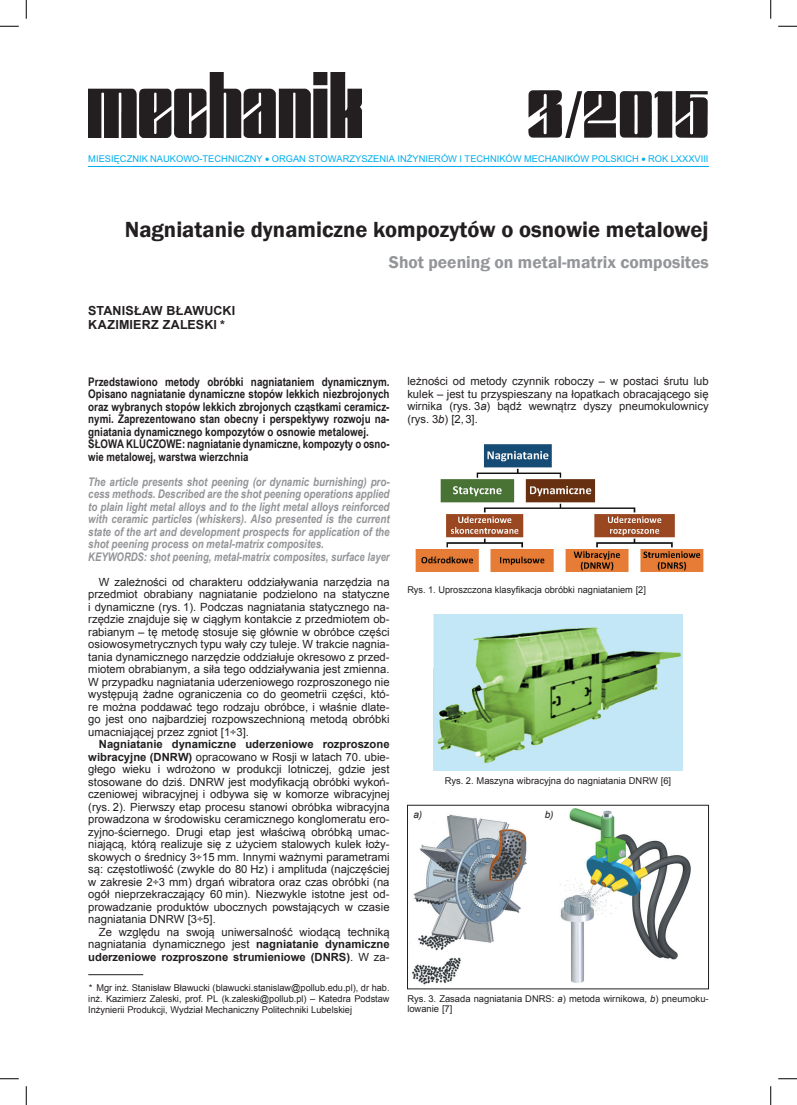
<style>
.page{position:relative;width:797px;height:1105px;background:#fff}
.page>*{position:absolute;margin:0;border:0;box-sizing:border-box;transform-origin:0 0}
.t1{font:600 22.5px "Franklin Gothic";color:#231f20}
.t2{font:600 17.5px "Franklin Gothic";color:#939598}
.t3{font:700 12.5px/13.8px "Arial";letter-spacing:.015em;color:#231f20}
.t4{font:italic 700 11.88px/12.5px "Arial Narrow";color:#939598}
.t5{font:700 11.88px/12.5px "Arial Narrow";color:#231f20}
.t6{font:11.25px/12.5px "Arial";color:#231f20;text-align:justify}
.t7{font:italic 10px "Arial";color:#231f20}
.t8{font:9.38px/10.6px "Arial";color:#231f20;text-align:justify}
.t9{font:9.38px "Arial";color:#00aeef}
.s1{font-weight:700}
.s2{font-style:italic}
</style>
<div class="page">
<hr style="left:88px;top:166px;width:620px;height:1px;background:#00aeef">
<img style="left:88px;top:72px;width:274px;height:66px">
<svg style="left:565px;top:137px;width:141px;height:1px"></svg>
<img style="left:565px;top:91px;width:143px;height:46px">
<img style="left:529px;top:91px;width:32px;height:46px">
<img style="left:415px;top:444px;width:289px;height:128px">
<img style="left:433px;top:614px;width:249px;height:156px">
<img style="left:412px;top:808px;width:279px;height:177px">
<div style="left:407px;top:805px;width:301px;height:184px;border:1px solid #231f20"></div>
<hr style="left:88px;top:974px;width:55px;height:1px;background:#231f20">
<svg style="left:0;top:25px;width:19px;height:2px"></svg>
<svg style="left:778px;top:25px;width:19px;height:2px"></svg>
<svg style="left:0;top:1078px;width:19px;height:1px"></svg>
<svg style="left:778px;top:1078px;width:19px;height:1px"></svg>
<svg style="left:25px;top:0;width:2px;height:19px"></svg>
<svg style="left:25px;top:1086px;width:2px;height:19px"></svg>
<svg style="left:770px;top:0;width:1px;height:19px"></svg>
<svg style="left:770px;top:1086px;width:1px;height:19px"></svg>
<p class="t9" style="left:88px;top:153px;width:621px">MIESIĘCZNIK NAUKOWO-TECHNICZNY • ORGAN STOWARZYSZENIA INŻYNIERÓW I TECHNIKÓW MECHANIKÓW POLSKICH • ROK LXXXVIII</p>
<h1 class="t1" style="left:125px;top:216px;width:585px">Nagniatanie dynamiczne kompozytów o osnowie metalowej</h1>
<h2 class="t2" style="left:389px;top:251px;width:321px">Shot peening on metal-matrix composites</h2>
<p class="t3" style="left:88px;top:304px;width:148px">STANISŁAW BŁAWUCKI<br>KAZIMIERZ ZALESKI *</p>
<p class="t5" style="left:88px;top:375px;width:303px">Przedstawiono metody obróbki nagniataniem dynamicznym.<br>Opisano nagniatanie dynamiczne stopów lekkich niezbrojonych oraz wybranych stopów lekkich zbrojonych cząstkami ceramicz&shy;nymi. Zaprezentowano stan obecny i perspektywy rozwoju na&shy;gniatania dynamicznego kompozytów o osnowie metalowej.<br>SŁOWA KLUCZOWE: nagniatanie dynamiczne, kompozyty o osno&shy;wie metalowej, warstwa wierzchnia</p>
<p class="t4" style="left:88px;top:475px;width:303px">The article presents shot peening (or dynamic burnishing) pro&shy;cess methods. Described are the shot peening operations applied to plain light metal alloys and to the light metal alloys reinforced with ceramic particles (whiskers). Also presented is the current state of the art and development prospects for application of the shot peening process on metal-matrix composites.<br>KEYWORDS: shot peening, metal-matrix composites, surface layer</p>
<p class="t6" style="left:88px;top:576px;width:303px;text-indent:11px">W zależności od charakteru oddziaływania narzędzia na przedmiot obrabiany nagniatanie podzielono na statyczne i dynamiczne (rys. 1). Podczas nagniatania statycznego na&shy;rzędzie znajduje się w ciągłym kontakcie z przedmiotem ob&shy;rabianym – tę metodę stosuje się głównie w obróbce części osiowosymetrycznych typu wały czy tuleje. W trakcie nagnia&shy;tania dynamicznego narzędzie oddziałuje okresowo z przed&shy;miotem obrabianym, a siła tego oddziaływania jest zmienna.<br>W przypadku nagniatania uderzeniowego rozproszonego nie występują żadne ograniczenia co do geometrii części, któ&shy;re można poddawać tego rodzaju obróbce, i właśnie dlate&shy;go jest ono najbardziej rozpowszechnioną metodą obróbki umacniającej przez zgniot [1÷3].</p>
<p class="t6" style="left:88px;top:738px;width:303px;text-indent:11px"><span class="s1">Nagniatanie dynamiczne uderzeniowe rozproszone wibracyjne (DNRW)</span> opracowano w Rosji w latach 70. ubie&shy;głego wieku i wdrożono w produkcji lotniczej, gdzie jest stosowane do dziś. DNRW jest modyfikacją obróbki wykoń&shy;czeniowej wibracyjnej i odbywa się w komorze wibracyjnej (rys. 2). Pierwszy etap procesu stanowi obróbka wibracyjna prowadzona w środowisku ceramicznego konglomeratu ero&shy;zyjno-ściernego. Drugi etap jest właściwą obróbką umac&shy;niającą, którą realizuje się z użyciem stalowych kulek łoży&shy;skowych o średnicy 3÷15 mm. Innymi ważnymi parametrami są: częstotliwość (zwykle do 80 Hz) i amplituda (najczęściej w zakresie 2÷3 mm) drgań wibratora oraz czas obróbki (na ogół nieprzekraczający 60 min). Niezwykle istotne jest od&shy;prowadzanie produktów ubocznych powstających w czasie nagniatania DNRW [3÷5].</p>
<p class="t6" style="left:88px;top:926px;width:303px;text-indent:11px">Ze względu na swoją uniwersalność wiodącą techniką nagniatania dynamicznego jest <span class="s1">nagniatanie dynamiczne uderzeniowe rozproszone strumieniowe (DNRS)</span>. W za-</p>
<p class="t8" style="left:88px;top:983px;width:303px"><span class="s2">*</span> Mgr inż. Stanisław Bławucki (blawucki.stanislaw@pollub.edu.pl), dr hab. inż. Kazimierz Zaleski, prof. PL (k.zaleski@pollub.pl) – Katedra Podstaw Inżynierii Produkcji, Wydział Mechaniczny Politechniki Lubelskiej</p>
<p class="t6" style="left:407px;top:375px;width:303px">leżności od metody czynnik roboczy – w postaci śrutu lub kulek – jest tu przyspieszany na łopatkach obracającego się wirnika (rys. 3<span class="s2">a</span>) bądź wewnątrz dyszy pneumokulownicy (rys. 3<span class="s2">b</span>) [2,3].</p>
<p class="t8" style="left:407px;top:584px;width:240px">Rys. 1. Uproszczona klasyfikacja obróbki nagniataniem [2]</p>
<p class="t8" style="left:445px;top:775px;width:228px">Rys. 2. Maszyna wibracyjna do nagniatania DNRW [6]</p>
<p class="t7" style="left:413px;top:808px;width:10px">a)</p>
<p class="t7" style="left:544px;top:808px;width:10px">b)</p>
<p class="t8" style="left:407px;top:993px;width:303px">Rys. 3. Zasada nagniatania DNRS: <span class="s2">a</span>) metoda wirnikowa, <span class="s2">b</span>) pneumoku&shy;lowanie [7]</p>
</div>
